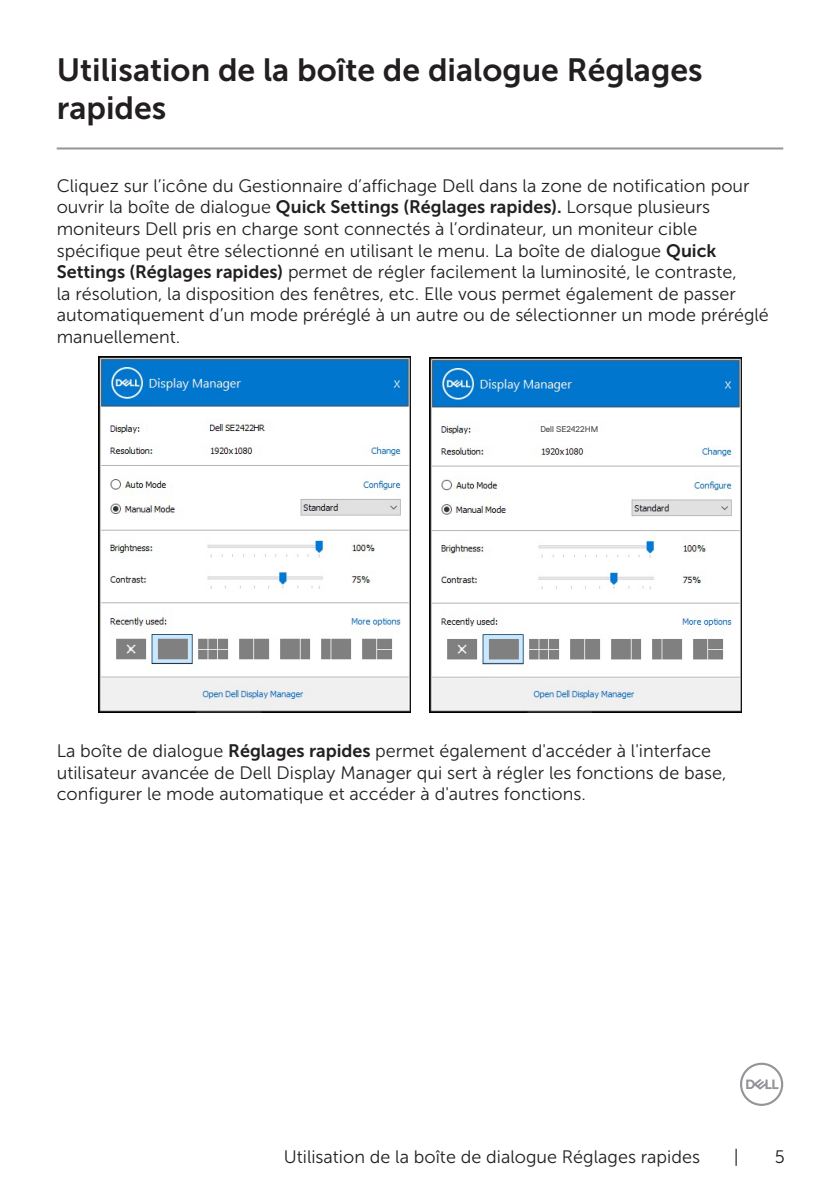
<style>
.page{position:relative;width:840px;height:1191px;background:#fff}
.page>*{position:absolute;margin:0;border:0;box-sizing:border-box;transform-origin:0 0}
.Head1{font:32px/38.4px "Museo Sans For Dell 700";color:#231f20}
.t1{font:18px/21.6px "Museo Sans For Dell 300";color:#231f20}
.t2{font:8.4px "Dell Replica";color:#4d4d4d}
.s1{font-family:"Museo Sans For Dell 700"}
</style>
<div class="page">
<svg style="left:740px;top:1062px;width:42px;height:44px"></svg>
<hr style="left:57px;top:147px;width:725px;height:2px;background:#939598">
<img style="left:98px;top:357px;width:312px;height:355px">
<img style="left:429px;top:357px;width:312px;height:355px">
<div style="left:540px;top:423px;width:57px;height:12px;background:#fff"></div>
<p class="Head1" style="left:57px;top:50px;width:647px">Utilisation de la boîte de dialogue Réglages rapides</p>
<p class="t1" style="left:57px;top:175px;width:713px">Cliquez sur l’icône du Gestionnaire d’affichage Dell dans la zone de notification pour ouvrir la boîte de dialogue <span class="s1">Quick Settings (Réglages rapides).</span> Lorsque plusieurs moniteurs Dell pris en charge sont connectés à l’ordinateur, un moniteur cible spécifique peut être sélectionné en utilisant le menu. La boîte de dialogue <span class="s1">Quick Settings (Réglages rapides)</span> permet de régler facilement la luminosité, le contraste,<br>la résolution, la disposition des fenêtres, etc. Elle vous permet également de passer automatiquement d’un mode préréglé à un autre ou de sélectionner un mode préréglé manuellement.</p>
<p class="t2" style="left:540px;top:424px;width:59px">Dell SE2422HM</p>
<p class="t1" style="left:57px;top:740px;width:670px">La boîte de dialogue <span class="s1">Réglages rapides</span> permet également d'accéder à l'interface utilisateur avancée de Dell Display Manager qui sert à régler les fonctions de base, configurer le mode automatique et accéder à d'autres fonctions.</p>
<p class="t1" style="left:283px;top:1145px;width:417px">Utilisation de la boîte de dialogue Réglages rapides</p>
<p class="t1" style="left:733px;top:1145px;width:6px">|</p>
<p class="t1" style="left:774px;top:1145px;width:12px">5</p>
</div>
